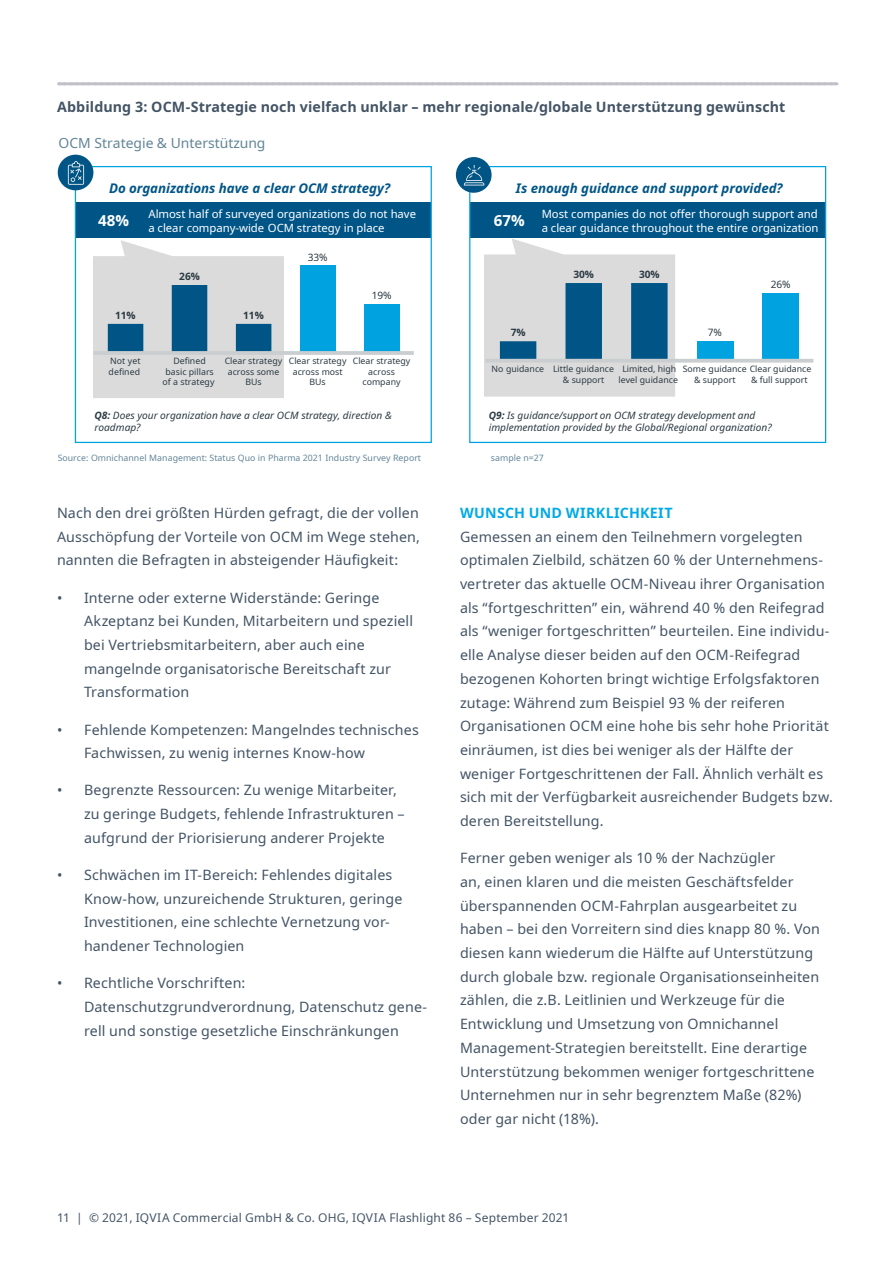
<style>
.page{position:relative;width:893px;height:1263px;background:#fff}
.page>*{position:absolute;margin:0;border:0;box-sizing:border-box;transform-origin:0 0}
.t1{font:700 15.15px "Noto Sans";color:#fff}
.t2{font:14.25px/23.7px "Noto Sans";letter-spacing:.01em;color:#435465}
.t3{font:700 14.25px "Noto Sans";letter-spacing:.01em;color:#435465}
.t4{font:700 14.25px "Noto Sans";letter-spacing:.02em;color:#00aae7}
.t5{font:13.95px "Noto Sans";color:#628597}
.t6{font:italic 700 13.35px "Noto Sans";color:#005587}
.t7{font:12px "Noto Sans";letter-spacing:.015em;color:#435465}
.t8{font:11.4px/13.6px "Noto Sans";color:#fff}
.t9{font:italic 10.2px/12.1px "Noto Sans";color:#2b3a42}
.t10{font:700 10.2px "Noto Sans";letter-spacing:-.005em;color:#2b3a42}
.t11{font:10.2px "Noto Sans";color:#2b3a42}
.t12{font:8.7px/10.6px "Noto Sans";letter-spacing:.005em;color:#2b3a42;text-align:center}
.t13{font:8.7px "Noto Sans";letter-spacing:.005em;color:#628597}
.s1{font-weight:700}
</style>
<div class="page">
<svg style="left:59px;top:82px;width:778px;height:3px;background:#c5c6cb"></svg>
<div style="left:470px;top:202px;width:356px;height:36px;background:#005587"></div>
<div style="left:75px;top:202px;width:356px;height:36px;background:#005587"></div>
<div style="left:469px;top:166px;width:357px;height:277px;border:1px solid #00a3e0"></div>
<div style="left:75px;top:166px;width:357px;height:277px;border:1px solid #00a3e0"></div>
<div style="left:58px;top:155px;width:35px;height:35px;background:#005587;border-radius:50%"></div>
<svg style="left:68px;top:161px;width:16px;height:24px"></svg>
<div style="left:456px;top:157px;width:36px;height:36px;background:#005587;border-radius:50%"></div>
<svg style="left:464px;top:165px;width:20px;height:20px"></svg>
<div style="left:697px;top:341px;width:36px;height:20px;background:#00a3e0"></div>
<div style="left:762px;top:293px;width:37px;height:68px;background:#00a3e0"></div>
<svg style="left:484px;top:239px;width:191px;height:158px;background:#b0c2cc"></svg>
<hr style="left:485px;top:359px;width:328px;height:4px;background:#caced0">
<div style="left:300px;top:266px;width:35px;height:87px;background:#00a3e0"></div>
<div style="left:364px;top:304px;width:35px;height:49px;background:#00a3e0"></div>
<svg style="left:93px;top:240px;width:191px;height:158px;background:#becad2"></svg>
<hr style="left:94px;top:351px;width:320px;height:4px;background:#caced0">
<p class="t3" style="left:57px;top:97px;width:730px">Abbildung 3: OCM-Strategie noch vielfach unklar – mehr regionale/globale Unterstützung gewünscht</p>
<p class="t5" style="left:59px;top:133px;width:208px">OCM Strategie &amp; Unterstützung</p>
<p class="t6" style="left:109px;top:179px;width:283px">Do organizations have a clear OCM strategy?</p>
<p class="t6" style="left:516px;top:179px;width:268px">Is enough guidance and support provided?</p>
<p class="t1" style="left:98px;top:210px;width:32px">48%</p>
<p class="t8" style="left:542px;top:208px;width:278px">Most companies do not offer thorough support and a clear guidance throughout the entire organization</p>
<p class="t8" style="left:148px;top:208px;width:269px">Almost half of surveyed organizations do not have a clear company-wide OCM strategy in place</p>
<p class="t1" style="left:494px;top:210px;width:32px">67%</p>
<p class="t10" style="left:179px;top:269px;width:22px">26%</p>
<p class="t10" style="left:115px;top:308px;width:22px">11%</p>
<p class="t10" style="left:243px;top:308px;width:22px">11%</p>
<p class="t11" style="left:308px;top:250px;width:21px">33%</p>
<p class="t11" style="left:372px;top:288px;width:21px">19%</p>
<p class="t12" style="left:162px;top:356px;width:54px">Defined basic pillars of a strategy</p>
<p class="t12" style="left:225px;top:356px;width:59px">Clear strategy across some<br>BUs</p>
<p class="t12" style="left:289px;top:356px;width:59px">Clear strategy across most<br>BUs</p>
<p class="t12" style="left:109px;top:356px;width:34px;text-align:left">Not yet defined</p>
<p class="t12" style="left:353px;top:356px;width:59px">Clear strategy across company</p>
<p class="t9" style="left:94px;top:409px;width:299px"><span class="s1">Q8:</span> Does your organization have a clear OCM strategy, direction &amp; roadmap?</p>
<p class="t10" style="left:511px;top:325px;width:16px">7%</p>
<p class="t10" style="left:573px;top:267px;width:22px">30%</p>
<p class="t10" style="left:639px;top:267px;width:22px">30%</p>
<p class="t11" style="left:708px;top:325px;width:16px">7%</p>
<p class="t11" style="left:771px;top:277px;width:21px">26%</p>
<p class="t12" style="left:563px;top:364px;width:53px;text-align:left;text-indent:-71px">No guidance Little guidance &amp; support</p>
<p class="t12" style="left:618px;top:364px;width:61px">Limited, high level guidance</p>
<p class="t12" style="left:751px;top:364px;width:62px;text-align:left;text-indent:-68px">Some guidance Clear guidance &amp; full support</p>
<p class="t12" style="left:694px;top:374px;width:43px">&amp; support</p>
<p class="t9" style="left:489px;top:409px;width:285px"><span class="s1">Q9:</span> Is guidance/support on OCM strategy development and implementation provided by the Global/Regional organization?</p>
<p class="t13" style="left:58px;top:452px;width:365px">Source: Omnichannel Management: Status Quo in Pharma 2021 Industry Survey Report</p>
<p class="t13" style="left:491px;top:452px;width:54px">sample n=27</p>
<p class="t2" style="left:57px;top:501px;width:365px;text-align:justify">Nach den drei größten Hürden gefragt, die der vollen Ausschöpfung der Vorteile von OCM im Wege stehen, nannten die Befragten in absteigender Häufigkeit:</p>
<p class="t2" style="left:84px;top:586px;width:330px;text-indent:-27px">• Interne oder externe Widerstände: Geringe Akzeptanz bei Kunden, Mitarbeitern und speziell bei Vertriebsmitarbeitern, aber auch eine mangelnde organisatorische Bereitschaft zur Transformation</p>
<p class="t2" style="left:84px;top:718px;width:336px;text-indent:-27px">• Fehlende Kompetenzen: Mangelndes technisches<br>Fachwissen, zu wenig internes Know-how</p>
<p class="t2" style="left:84px;top:779px;width:322px;text-indent:-27px">• Begrenzte Ressourcen: Zu wenige Mitarbeiter, zu geringe Budgets, fehlende Infrastrukturen – aufgrund der Priorisierung anderer Projekte</p>
<p class="t2" style="left:84px;top:863px;width:320px;text-indent:-27px">• Schwächen im IT-Bereich: Fehlendes digitales Know-how, unzureichende Strukturen, geringe Investitionen, eine schlechte Vernetzung vor&shy;handener Technologien</p>
<p class="t2" style="left:84px;top:972px;width:345px;text-indent:-27px">• Rechtliche Vorschriften:<br>Datenschutzgrundverordnung, Datenschutz gene&shy;rell und sonstige gesetzliche Einschränkungen</p>
<p class="t4" style="left:460px;top:503px;width:214px">WUNSCH UND WIRKLICHKEIT</p>
<p class="t2" style="left:460px;top:525px;width:374px">Gemessen an einem den Teilnehmern vorgelegten optimalen Zielbild, schätzen 60 % der Unternehmens&shy;vertreter das aktuelle OCM-Niveau ihrer Organisation als “fortgeschritten” ein, während 40 % den Reifegrad als “weniger fortgeschritten” beurteilen. Eine individu&shy;elle Analyse dieser beiden auf den OCM-Reifegrad bezogenen Kohorten bringt wichtige Erfolgsfaktoren zutage: Während zum Beispiel 93 % der reiferen Organisationen OCM eine hohe bis sehr hohe Priorität einräumen, ist dies bei weniger als der Hälfte der weniger Fortgeschrittenen der Fall. Ähnlich verhält es sich mit der Verfügbarkeit ausreichender Budgets bzw. deren Bereitstellung.</p>
<p class="t2" style="left:460px;top:846px;width:361px">Ferner geben weniger als 10 % der Nachzügler<br>an, einen klaren und die meisten Geschäftsfelder überspannenden OCM-Fahrplan ausgearbeitet zu haben – bei den Vorreitern sind dies knapp 80 %. Von diesen kann wiederum die Hälfte auf Unterstützung durch globale bzw. regionale Organisationseinheiten zählen, die z.B. Leitlinien und Werkzeuge für die Entwicklung und Umsetzung von Omnichannel Management-Strategien bereitstellt. Eine derartige Unterstützung bekommen weniger fortgeschrittene Unternehmen nur in sehr begrenztem Maße (82%) oder gar nicht (18%).</p>
<p class="t7" style="left:57px;top:1209px;width:514px">11 | © 2021, IQVIA Commercial GmbH &amp; Co. OHG, IQVIA Flashlight 86 – September 2021</p>
</div>
